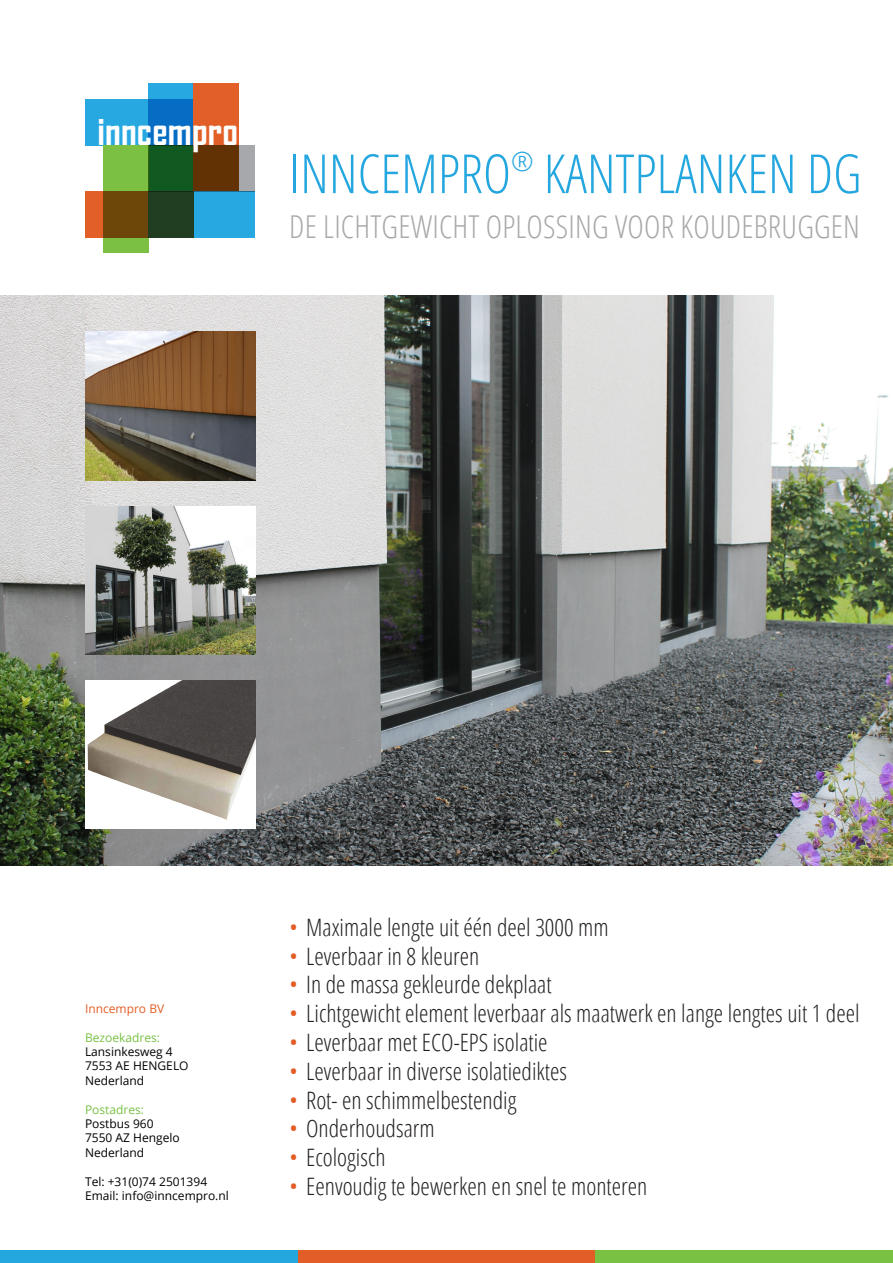
<style>
.page{position:relative;width:893px;height:1263px;background:#fff}
.page>*{position:absolute;margin:0;border:0;box-sizing:border-box;transform-origin:0 0}
.t1{font:300 condensed 54px "Open Sans";color:#24a6df}
.t2{font:700 38.7px "Agency FB";letter-spacing:.005em;color:#fff}
.t3{font:300 condensed 31.5px "Open Sans";letter-spacing:.005em;color:#a6a8aa}
.t4{font:300 condensed 24px "Open Sans";color:#231f20}
.t5{font:12px "Open Sans";color:#000}
.t6{font:12px "Open Sans";color:#79c142}
.t7{font:12px "Open Sans";color:#e35e26}
.s1{color:#e35e26}
</style>
<div class="page">
<div style="left:85px;top:99px;width:109px;height:46px;background:#27a8e0"></div>
<svg style="left:149px;top:83px;width:45px;height:62px;background:#127cc7"></svg>
<div style="left:194px;top:83px;width:45px;height:108px;background:#e25f27"></div>
<div style="left:103px;top:145px;width:46px;height:108px;background:#7bc043"></div>
<div style="left:149px;top:191px;width:106px;height:46px;background:#27a8e0"></div>
<svg style="left:149px;top:145px;width:106px;height:46px;background:#4a5329"></svg>
<svg style="left:85px;top:191px;width:109px;height:46px;background:#604618"></svg>
<div style="left:0;top:1250px;width:298px;height:13px;background:#24a6df"></div>
<div style="left:298px;top:1250px;width:297px;height:13px;background:#e35e26"></div>
<div style="left:595px;top:1250px;width:298px;height:13px;background:#79c142"></div>
<img style="left:0;top:296px;width:893px;height:569px">
<img style="left:85px;top:506px;width:170px;height:149px">
<img style="left:85px;top:332px;width:170px;height:148px">
<img style="left:85px;top:680px;width:170px;height:149px">
<p class="t2" style="left:98px;top:107px;width:142px">inncempro</p>
<p class="t1" style="left:289px;top:137px;width:574px">INNCEMPRO<sup>®</sup> KANTPLANKEN DG</p>
<p class="t3" style="left:289px;top:205px;width:572px">DE LICHTGEWICHT OPLOSSING VOOR KOUDEBRUGGEN</p>
<p class="t7" style="left:85px;top:1000px;width:81px">Inncempro BV</p>
<p class="t6" style="left:85px;top:1029px;width:76px">Bezoekadres:</p>
<p class="t5" style="left:85px;top:1043px;width:89px">Lansinkesweg 4</p>
<p class="t5" style="left:85px;top:1058px;width:105px">7553 AE HENGELO</p>
<p class="t5" style="left:85px;top:1072px;width:61px">Nederland</p>
<p class="t6" style="left:85px;top:1101px;width:61px">Postadres:</p>
<p class="t5" style="left:85px;top:1115px;width:70px">Postbus 960</p>
<p class="t5" style="left:85px;top:1130px;width:96px">7550 AZ Hengelo</p>
<p class="t5" style="left:85px;top:1144px;width:61px">Nederland</p>
<p class="t5" style="left:85px;top:1173px;width:124px">Tel: +31(0)74 2501394</p>
<p class="t5" style="left:85px;top:1187px;width:145px">Email: info@inncempro.nl</p>
<p class="t4" style="left:289px;top:911px;width:321px"><span class="s1">•</span> Maximale lengte uit één deel 3000 mm</p>
<p class="t4" style="left:289px;top:940px;width:192px"><span class="s1">•</span> Leverbaar in 8 kleuren</p>
<p class="t4" style="left:289px;top:968px;width:264px"><span class="s1">•</span> In de massa gekleurde dekplaat</p>
<p class="t4" style="left:289px;top:997px;width:572px"><span class="s1">•</span> Lichtgewicht element leverbaar als maatwerk en lange lengtes uit 1 deel</p>
<p class="t4" style="left:289px;top:1026px;width:260px"><span class="s1">•</span> Leverbaar met ECO-EPS isolatie</p>
<p class="t4" style="left:289px;top:1055px;width:279px"><span class="s1">•</span> Leverbaar in diverse isolatiediktes</p>
<p class="t4" style="left:289px;top:1084px;width:229px"><span class="s1">•</span> Rot- en schimmelbestendig</p>
<p class="t4" style="left:289px;top:1112px;width:147px"><span class="s1">•</span> Onderhoudsarm</p>
<p class="t4" style="left:289px;top:1141px;width:98px"><span class="s1">•</span> Ecologisch</p>
<p class="t4" style="left:289px;top:1170px;width:360px"><span class="s1">•</span> Eenvoudig te bewerken en snel te monteren</p>
</div>
